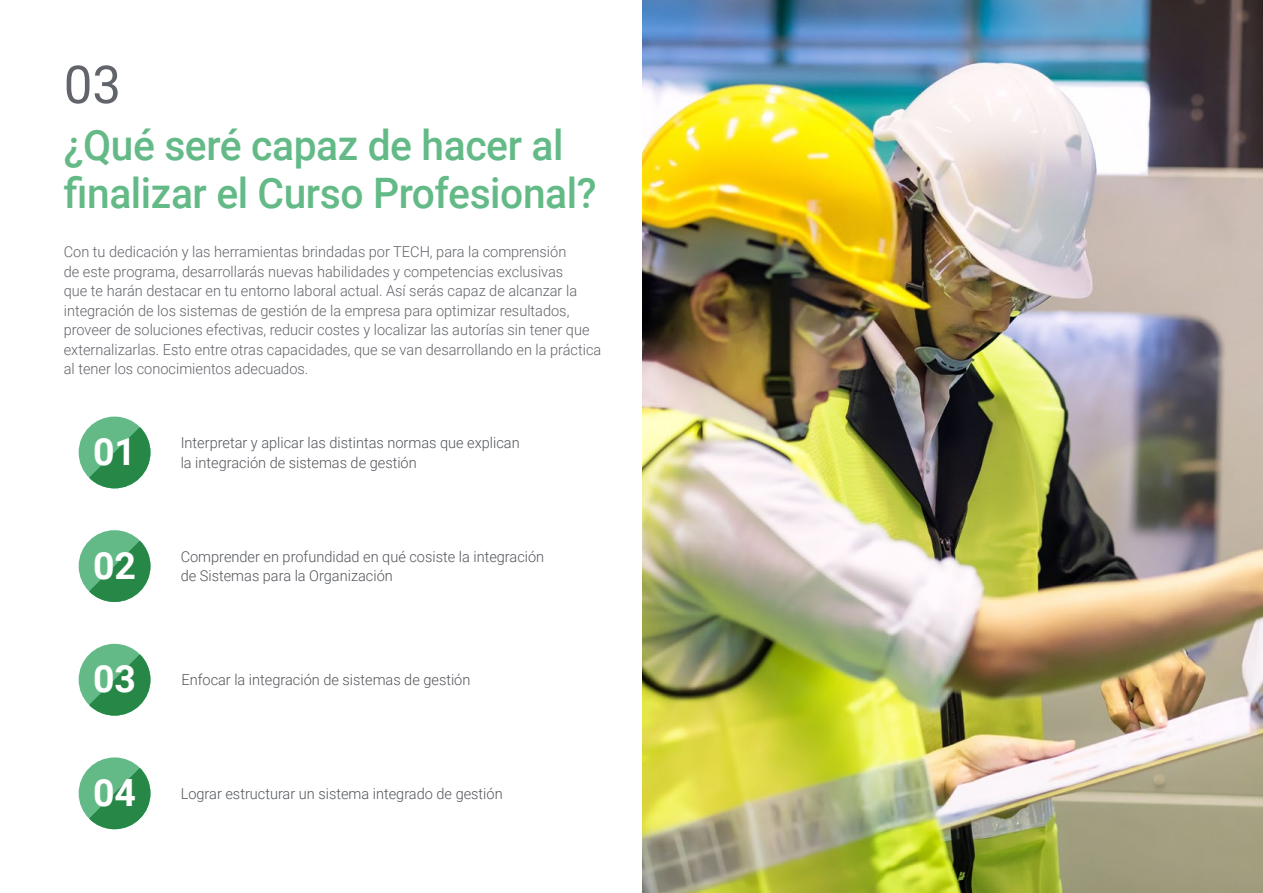
<style>
.page{position:relative;width:1263px;height:893px;background:#fff}
.page>*{position:absolute;margin:0;border:0;box-sizing:border-box;transform-origin:0 0}
.t1{font:52.5px "Roboto";color:#61646a}
.t2{font:500 42px/48px "Roboto";letter-spacing:-.01em;color:#63ba87}
.t3{font:700 37.5px "Roboto";color:#fff}
.t4{font:300 15px/19.5px "Roboto";color:#61646a}
.t5{font:300 15px/19.5px "Roboto";color:#52555b}
</style>
<div class="page">
<img style="left:642px;top:0;width:621px;height:893px">
<div style="left:79px;top:530px;width:71px;height:72px;background:#63ba87;border-radius:50%"></div>
<svg style="left:89px;top:541px;width:61px;height:61px"></svg>
<div style="left:79px;top:757px;width:71px;height:72px;background:#63ba87;border-radius:50%"></div>
<svg style="left:89px;top:768px;width:61px;height:61px"></svg>
<div style="left:79px;top:644px;width:71px;height:72px;background:#63ba87;border-radius:50%"></div>
<svg style="left:89px;top:654px;width:61px;height:62px"></svg>
<div style="left:79px;top:417px;width:71px;height:71px;background:#63ba87;border-radius:50%"></div>
<svg style="left:89px;top:427px;width:61px;height:61px"></svg>
<h1 class="t1" style="left:64px;top:48px;width:59px">03</h1>
<h2 class="t2" style="left:64px;top:119px;width:534px">¿Qué seré capaz de hacer al finalizar el Curso Profesional?</h2>
<p class="t4" style="left:64px;top:242px;width:539px">Con tu dedicación y las herramientas brindadas por TECH, para la comprensión<br>de este programa, desarrollarás nuevas habilidades y competencias exclusivas<br>que te harán destacar en tu entorno laboral actual. Así serás capaz de alcanzar la integración de los sistemas de gestión de la empresa para optimizar resultados, proveer de soluciones efectivas, reducir costes y localizar las autorías sin tener que externalizarlas. Esto entre otras capacidades, que se van desarrollando en la práctica al tener los conocimientos adecuados.</p>
<h3 class="t3" style="left:93px;top:426px;width:45px">01</h3>
<h3 class="t3" style="left:93px;top:539px;width:45px">02</h3>
<h3 class="t3" style="left:93px;top:653px;width:45px">03</h3>
<h3 class="t3" style="left:93px;top:766px;width:45px">04</h3>
<p class="t5" style="left:181px;top:433px;width:340px">Interpretar y aplicar las distintas normas que explican la integración de sistemas de gestión</p>
<p class="t5" style="left:181px;top:546px;width:365px">Comprender en profundidad en qué cosiste la integración de Sistemas para la Organización</p>
<p class="t5" style="left:181px;top:670px;width:290px">Enfocar la integración de sistemas de gestión</p>
<p class="t5" style="left:181px;top:783px;width:323px">Lograr estructurar un sistema integrado de gestión</p>
</div>
